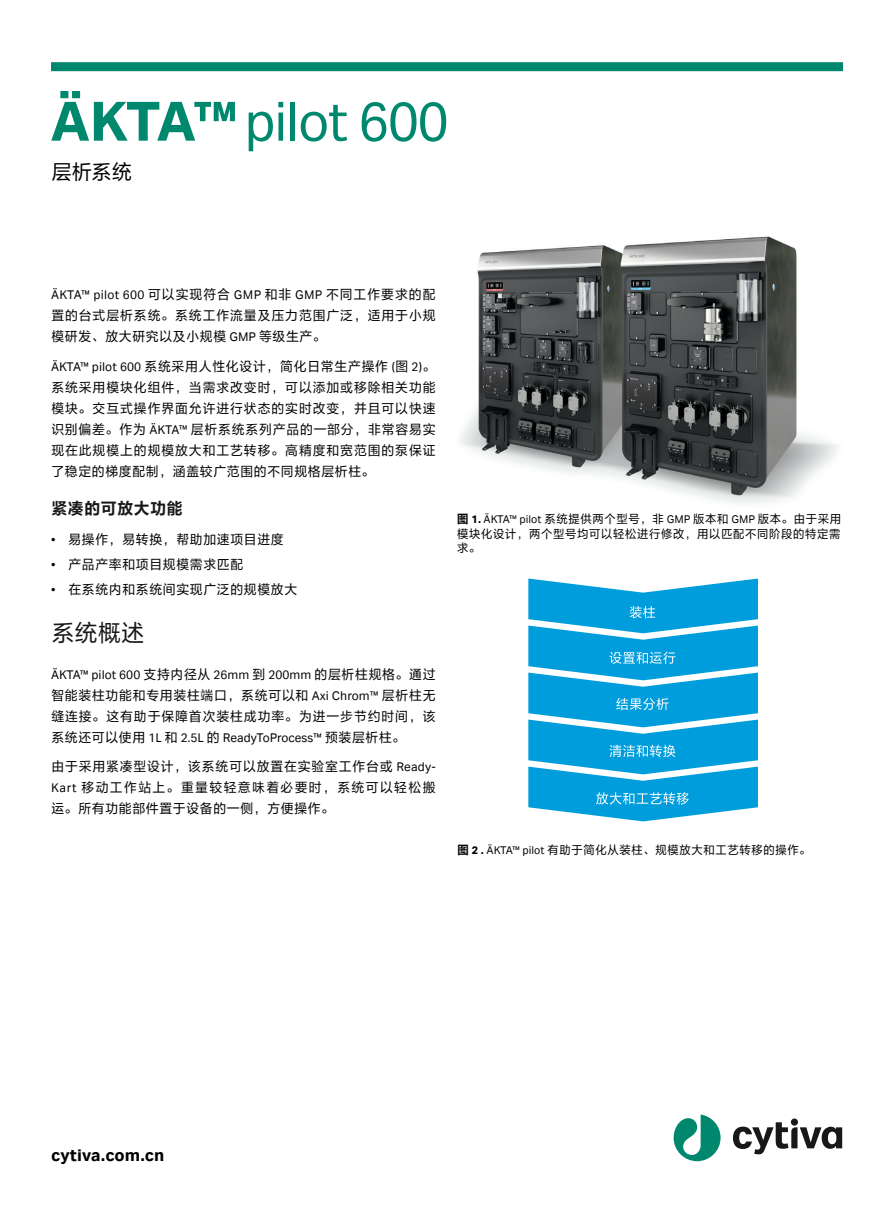
<style>
.page{position:relative;width:893px;height:1212px;background:#fff}
.page>*{position:absolute;margin:0;border:0;box-sizing:border-box;transform-origin:0 0}
.Document_header{font:60px "Cytiva Aktiv";letter-spacing:-.025em;color:#00886f}
.Subhead_1{font:24px "FZLTH Pro GB1 4";color:#18181b}
.Document_category{font:21px "FZLTH Pro GB1 4";color:#000}
.t1{font:700 18px "Cytiva Aktiv";color:#000}
.Bullets{font:16.5px "FZLTCH Pro GB1 4";color:#18181b}
.正文{font:13.5px/21px "FZLTH Pro GB1 4";letter-spacing:.005em;color:#000;text-align:justify}
.t2{font:12px/14.2px "FZLTH Pro GB1 4";color:#000;text-align:justify}
.s1{font-weight:700}
.s2{font-family:"Cytiva Aktiv"}
.s3{font-family:"FZLTCH Pro GB1 4"}
.s4{font-family:"Cytiva Aktiv";font-weight:700}
</style>
<div class="page">
<div style="left:51px;top:62px;width:792px;height:9px;background:#00886f"></div>
<svg style="left:733px;top:1122px;width:109px;height:32px"></svg>
<div style="left:791px;top:1118px;width:7px;height:7px;background:#18181b;border-radius:50%"></div>
<svg style="left:674px;top:1114px;width:47px;height:47px"></svg>
<img style="left:459px;top:236px;width:380px;height:268px">
<svg style="left:528px;top:578px;width:230px;height:243px;background:#2eaee2"></svg>
<p class="Document_header" style="left:51px;top:89px;width:399px"><span class="s1">ÄKTA™</span> pilot 600</p>
<p class="Document_category" style="left:51px;top:160px;width:83px">层析系统</p>
<p class="正文" style="left:51px;top:284px;width:386px"><span class="s2">ÄKTA™ pilot 600</span> 可以实现符合 <span class="s2">GMP</span> 和非 <span class="s2">GMP</span> 不同工作要求的配置的台式层析系统。系统工作流量及压力范围广泛，适用于小规模研发、放大研究以及小规模 <span class="s2">GMP</span> 等级生产。</p>
<p class="正文" style="left:51px;top:356px;width:386px"><span class="s2">ÄKTA™ pilot 600</span> 系统采用人性化设计，简化日常生产操作 <span class="s2">(</span>图 <span class="s2">2)</span>。系统采用模块化组件，当需求改变时，可以添加或移除相关功能模块。交互式操作界面允许进行状态的实时改变，并且可以快速识别偏差。作为 <span class="s2">ÄKTA™</span> 层析系统系列产品的一部分，非常容易实现在此规模上的规模放大和工艺转移。高精度和宽范围的泵保证了稳定的梯度配制，涵盖较广范围的不同规格层析柱。</p>
<p class="Bullets" style="left:51px;top:499px;width:133px">紧凑的可放大功能</p>
<p class="正文" style="left:51px;top:528px;width:235px"><span class="s2">•</span> 易操作，易转换，帮助加速项目进度</p>
<p class="正文" style="left:51px;top:554px;width:194px"><span class="s2">•</span> 产品产率和项目规模需求匹配</p>
<p class="正文" style="left:51px;top:579px;width:248px"><span class="s2">•</span> 在系统内和系统间实现广泛的规模放大</p>
<p class="Subhead_1" style="left:51px;top:619px;width:95px">系统概述</p>
<p class="正文" style="left:51px;top:663px;width:386px"><span class="s2">ÄKTA™ pilot 600</span> 支持内径从 <span class="s2">26mm</span> 到 <span class="s2">200mm</span> 的层析柱规格。通过智能装柱功能和专用装柱端口，系统可以和 <span class="s2">Axi Chrom™</span> 层析柱无缝连接。这有助于保障首次装柱成功率。为进一步节约时间，该系统还可以使用 <span class="s2">1L</span> 和 <span class="s2">2.5L</span> 的 <span class="s2">ReadyToProcess™</span> 预装层析柱。</p>
<p class="正文" style="left:51px;top:756px;width:386px">由于采用紧凑型设计，该系统可以放置在实验室工作台或 <span class="s2">Ready-Kart</span> 移动工作站上。重量较轻意味着必要时，系统可以轻松搬运。所有功能部件置于设备的一侧，方便操作。</p>
<p class="t2" style="left:457px;top:512px;width:386px"><span class="s3">图</span> <span class="s4">1.</span> <span class="s2">ÄKTA™ pilot</span> 系统提供两个型号，非 <span class="s2">GMP</span> 版本和 <span class="s2">GMP</span> 版本。由于采用模块化设计，两个型号均可以轻松进行修改，用以匹配不同阶段的特定需求。</p>
<p class="t2" style="left:457px;top:842px;width:356px"><span class="s3">图</span> <span class="s4">2 .</span> <span class="s2">ÄKTA™ pilot</span> 有助于简化从装柱、规模放大和工艺转移的操作。</p>
<h3 class="t1" style="left:51px;top:1145px;width:115px">cytiva.com.cn</h3>
</div>
